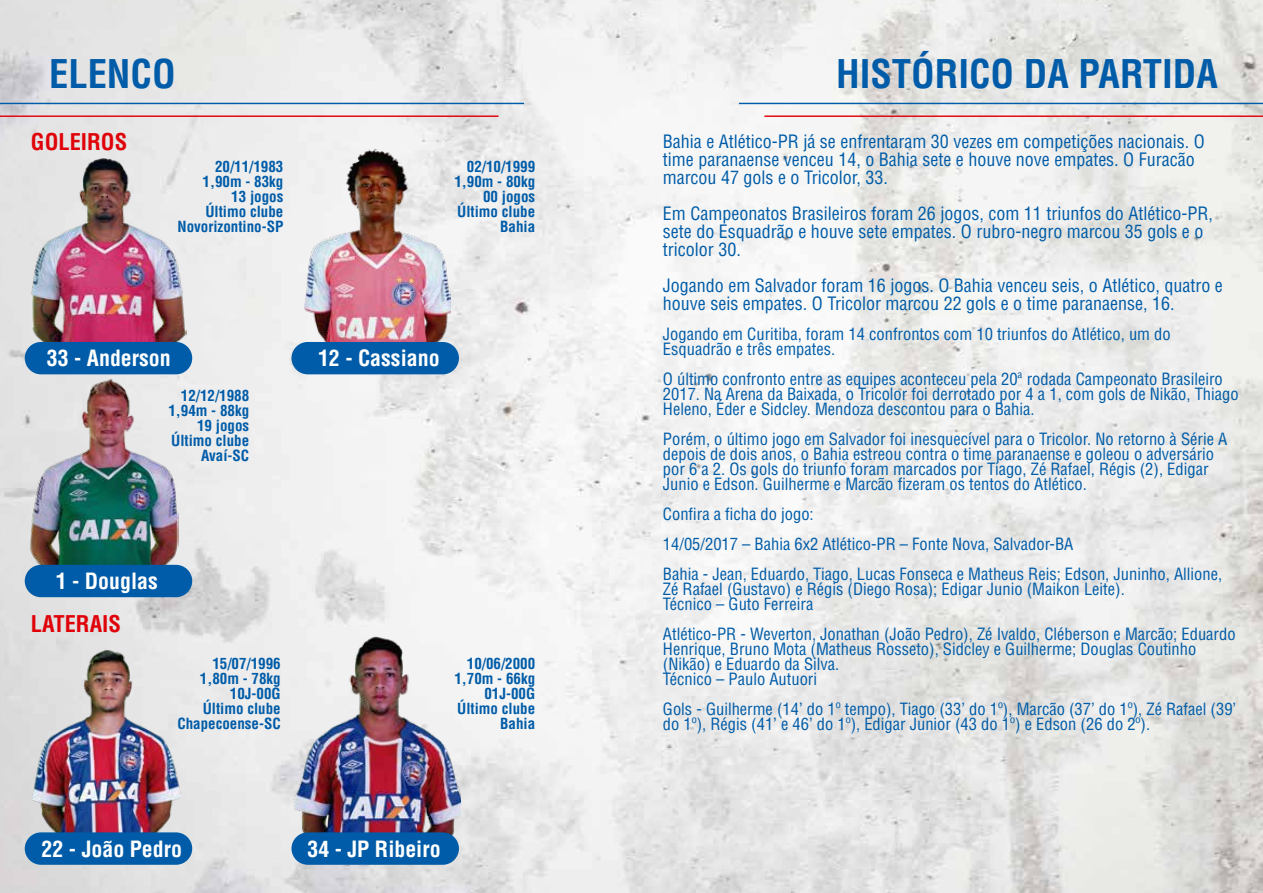
<style>
.page{position:relative;width:1263px;height:893px;background:#fff}
.page>*{position:absolute;margin:0;border:0;box-sizing:border-box;transform-origin:0 0}
.t1{font:700 condensed 38.55px "Helvetica LT Std";color:#005ca8}
.t2{font:700 condensed 22.5px "Helvetica LT Std";color:#e00209}
.t3{font:700 condensed 21.9px "Helvetica LT Std";color:#fff}
.t4{font:condensed 18px/18px "Helvetica LT Std";color:#005ca8}
.t5{font:condensed 16.5px/15px "Helvetica LT Std";color:#005ca8}
.t6{font:700 condensed 15px/15px "Helvetica LT Std";color:#005ca8;text-align:right}
</style>
<div class="page">
<img style="left:0;top:0;width:1263px;height:893px">
<img style="left:29px;top:378px;width:150px;height:192px">
<hr style="left:0;top:115px;width:499px;height:2px;background:#e00209">
<hr style="left:764px;top:115px;width:499px;height:2px;background:#e00209">
<hr style="left:0;top:103px;width:524px;height:1px;background:#005ca8">
<hr style="left:739px;top:103px;width:524px;height:1px;background:#005ca8">
<img style="left:30px;top:157px;width:157px;height:189px">
<img style="left:304px;top:150px;width:146px;height:193px">
<div style="left:25px;top:342px;width:167px;height:32px;background:#005ca8;border-radius:16px"></div>
<div style="left:25px;top:565px;width:167px;height:32px;background:#005ca8;border-radius:16px"></div>
<div style="left:291px;top:342px;width:168px;height:32px;background:#005ca8;border-radius:16px"></div>
<img style="left:294px;top:634px;width:166px;height:227px">
<img style="left:32px;top:649px;width:151px;height:186px">
<div style="left:25px;top:832px;width:167px;height:33px;background:#005ca8;border-radius:16px"></div>
<div style="left:291px;top:832px;width:168px;height:33px;background:#005ca8;border-radius:16px"></div>
<h1 class="t1" style="left:49px;top:50px;width:128px">ELENCO</h1>
<h1 class="t1" style="left:836px;top:50px;width:383px">HISTÓRICO DA PARTIDA</h1>
<h2 class="t2" style="left:31px;top:128px;width:98px">GOLEIROS</h2>
<p class="t6" style="left:178px;top:159px;width:107px">20/11/1983<br>1,90m - 83kg<br>13 jogos<br>Último clube<br>Novorizontino-SP</p>
<p class="t6" style="left:454px;top:159px;width:82px">02/10/1999<br>1,90m - 80kg<br>00 jogos<br>Último clube<br>Bahia</p>
<h3 class="t3" style="left:47px;top:345px;width:125px">33 - Anderson</h3>
<p class="t6" style="left:168px;top:388px;width:82px">12/12/1988<br>1,94m - 88kg<br>19 jogos<br>Último clube<br>Avaí-SC</p>
<h3 class="t3" style="left:318px;top:345px;width:123px">12 - Cassiano</h3>
<h3 class="t3" style="left:56px;top:567px;width:104px">1 - Douglas</h3>
<h2 class="t2" style="left:31px;top:610px;width:92px">LATERAIS</h2>
<p class="t6" style="left:177px;top:656px;width:105px">15/07/1996<br>1,80m - 78kg<br>10J-00G<br>Último clube<br>Chapecoense-SC</p>
<p class="t6" style="left:454px;top:656px;width:82px">10/06/2000<br>1,70m - 66kg<br>01J-00G<br>Último clube<br>Bahia</p>
<h3 class="t3" style="left:42px;top:835px;width:142px">22 - João Pedro</h3>
<h3 class="t3" style="left:307px;top:835px;width:135px">34 - JP Ribeiro</h3>
<p class="t4" style="left:663px;top:133px;width:543px">Bahia e Atlético-PR já se enfrentaram 30 vezes em competições nacionais. O time paranaense venceu 14, o Bahia sete e houve nove empates. O Furacão marcou 47 gols e o Tricolor, 33.</p>
<p class="t4" style="left:663px;top:205px;width:551px">Em Campeonatos Brasileiros foram 26 jogos, com 11 triunfos do Atlético-PR, sete do Esquadrão e houve sete empates. O rubro-negro marcou 35 gols e o tricolor 30.</p>
<p class="t4" style="left:663px;top:277px;width:561px">Jogando em Salvador foram 16 jogos. O Bahia venceu seis, o Atlético, quatro e houve seis empates. O Tricolor marcou 22 gols e o time paranaense, 16.</p>
<p class="t5" style="left:663px;top:327px;width:509px">Jogando em Curitiba, foram 14 confrontos com 10 triunfos do Atlético, um do<br>Esquadrão e três empates.</p>
<p class="t5" style="left:663px;top:372px;width:577px">O último confronto entre as equipes aconteceu pela 20ª rodada Campeonato Brasileiro<br>2017. Na Arena da Baixada, o Tricolor foi derrotado por 4 a 1, com gols de Nikão, Thiago<br>Heleno, Éder e Sidcley. Mendoza descontou para o Bahia.</p>
<p class="t5" style="left:663px;top:432px;width:566px">Porém, o último jogo em Salvador foi inesquecível para o Tricolor. No retorno à Série A depois de dois anos, o Bahia estreou contra o time paranaense e goleou o adversário por 6 a 2. Os gols do triunfo foram marcados por Tiago, Zé Rafael, Régis (2), Edigar Junio e Edson. Guilherme e Marcão fizeram os tentos do Atlético.</p>
<p class="t5" style="left:663px;top:499px;width:561px;line-height:30px">Confira a ficha do jogo:<br>14/05/2017 – Bahia 6x2 Atlético-PR – Fonte Nova, Salvador-BA<br>Bahia - Jean, Eduardo, Tiago, Lucas Fonseca e Matheus Reis; Edson, Juninho, Allione,</p>
<p class="t5" style="left:663px;top:582px;width:463px">Zé Rafael (Gustavo) e Régis (Diego Rosa); Edigar Junio (Maikon Leite).<br>Técnico – Guto Ferreira</p>
<p class="t5" style="left:663px;top:627px;width:574px">Atlético-PR - Weverton, Jonathan (João Pedro), Zé Ivaldo, Cléberson e Marcão; Eduardo Henrique, Bruno Mota (Matheus Rosseto), Sidcley e Guilherme; Douglas Coutinho (Nikão) e Eduardo da Silva.<br>Técnico – Paulo Autuori</p>
<p class="t5" style="left:663px;top:702px;width:575px">Gols - Guilherme (14’ do 1º tempo), Tiago (33’ do 1º), Marcão (37’ do 1º), Zé Rafael (39’ do 1º), Régis (41’ e 46’ do 1º), Edigar Junior (43 do 1º) e Edson (26 do 2º).</p>
</div>
